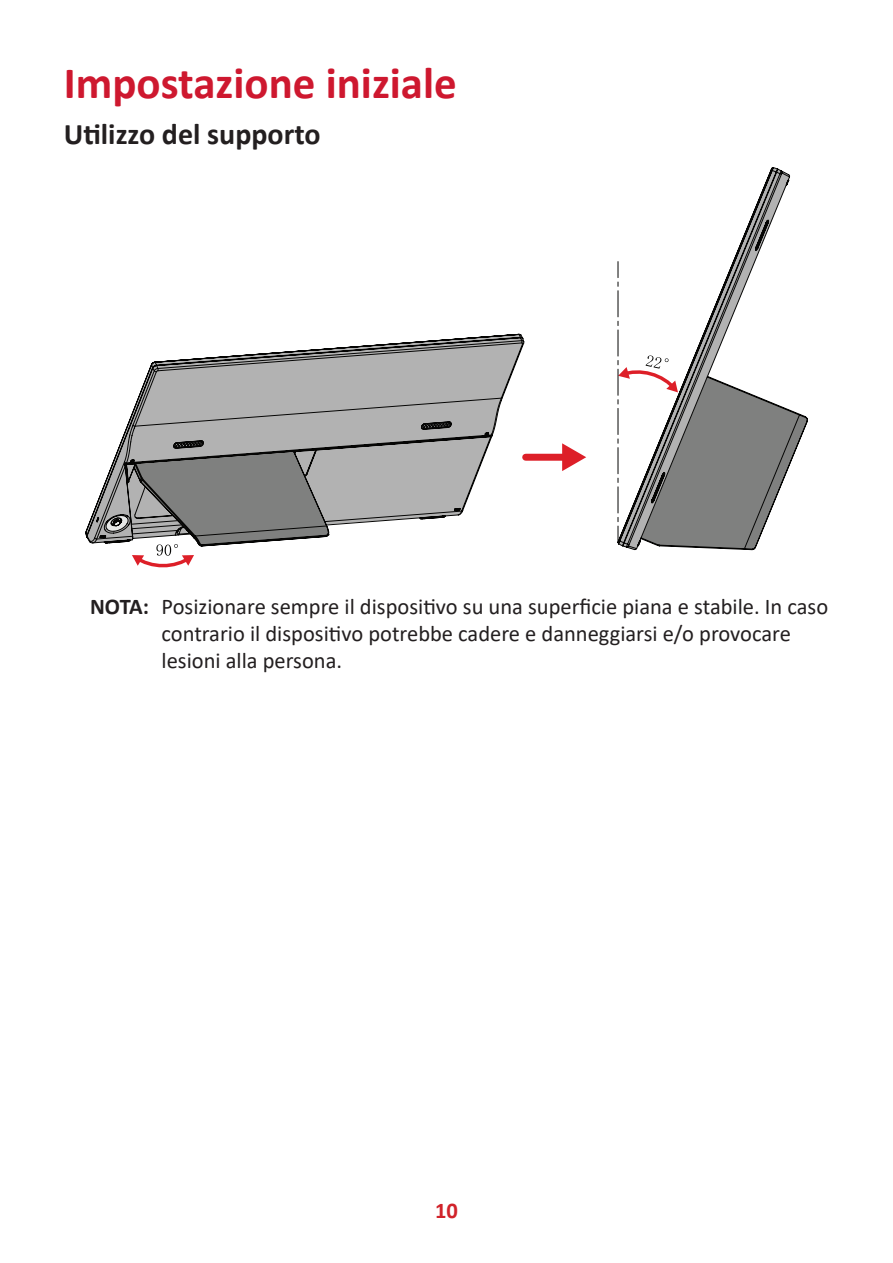
<style>
.page{position:relative;width:893px;height:1263px;background:#fff}
.page>*{position:absolute;margin:0;border:0;box-sizing:border-box;transform-origin:0 0}
.t1{font:700 45px "Calibri";color:#ce182f}
.t2{font:700 30px "Calibri";color:#231f20}
.t3{font:22.5px/27px "Calibri";color:#231f20}
.t4{font:700 22.5px "Calibri";color:#d1232a}
.s1{font-weight:700}
</style>
<div class="page">
<svg style="left:617px;top:167px;width:173px;height:383px"></svg>
<svg style="left:618px;top:179px;width:170px;height:176px"></svg>
<svg style="left:618px;top:355px;width:189px;height:194px"></svg>
<svg style="left:129px;top:340px;width:395px;height:120px"></svg>
<svg style="left:85px;top:421px;width:404px;height:146px"></svg>
<div style="left:526px;top:454px;width:40px;height:7px;background:#dd1f28"></div>
<svg style="left:562px;top:443px;width:24px;height:28px"></svg>
<h1 class="t1" style="left:64px;top:51px;width:395px">Impostazione iniziale</h1>
<h2 class="t2" style="left:64px;top:112px;width:258px">Utilizzo del supporto</h2>
<p class="t3" style="left:162px;top:592px;width:668px;text-indent:-71px"><span class="s1">NOTA:</span> Posizionare sempre il dispositivo su una superficie piana e stabile. In caso contrario il dispositivo potrebbe cadere e danneggiarsi e/o provocare lesioni alla persona.</p>
<p class="t4" style="left:435px;top:1194px;width:24px">10</p>
</div>
